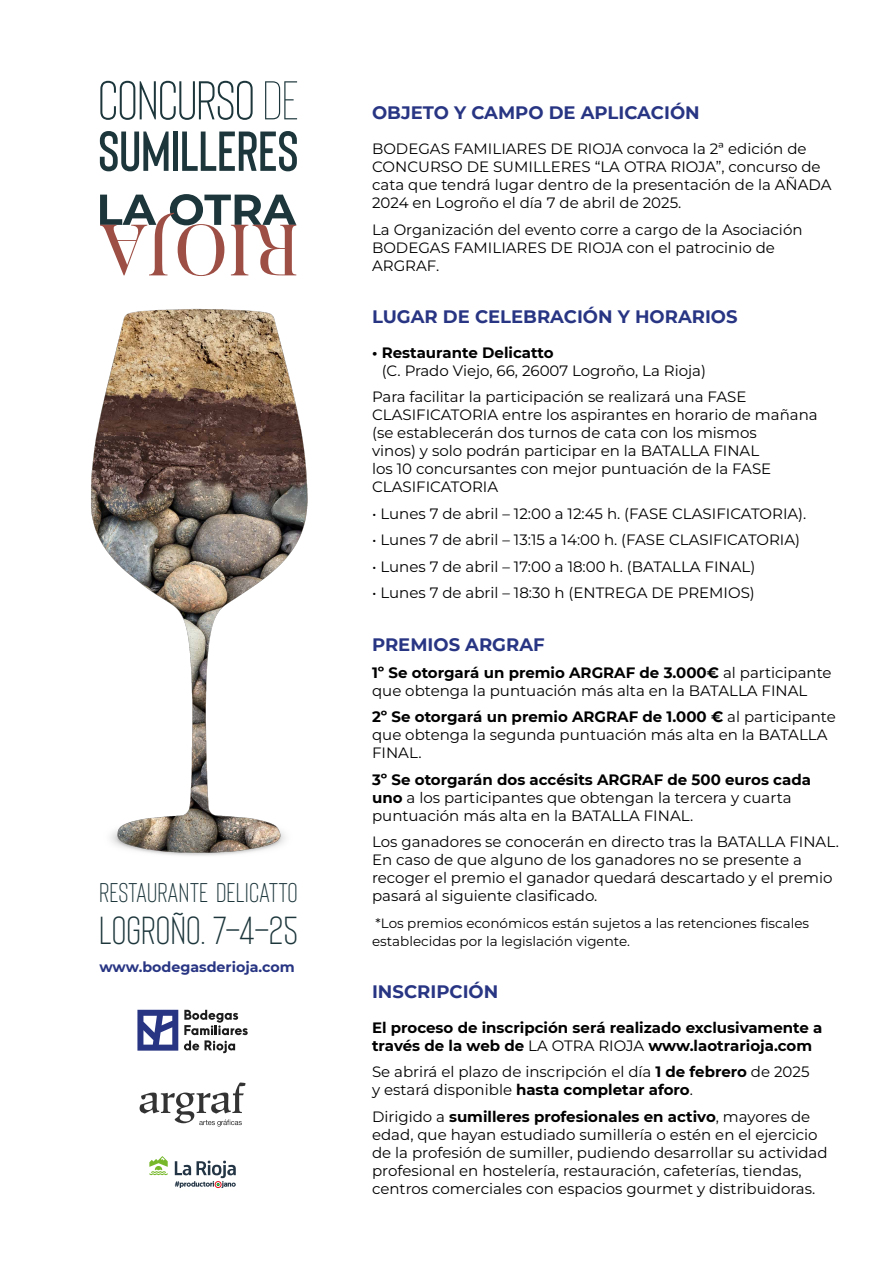
<style>
.page{position:relative;width:893px;height:1263px;background:#fff}
.page>*{position:absolute;margin:0;border:0;box-sizing:border-box;transform-origin:0 0}
.t1{font:39px "Bison";letter-spacing:.02em;color:#1c363b}
.t2{font:27px "Bison";letter-spacing:.025em;color:#1c363b}
.t3{font:700 18px "Montserrat";color:#283583}
.t4{font:15px/18px "Montserrat";color:#000}
.t5{font:700 15px/18px "Montserrat";color:#000}
.t6{font:700 14.25px "Montserrat";color:#283583}
.t7{font:13.5px/18px "Montserrat";color:#000}
.s1{font-weight:700}
.s2{font-weight:400}
</style>
<div class="page">
<img style="left:91px;top:308px;width:217px;height:548px">
<svg style="left:100px;top:194px;width:196px;height:82px"></svg>
<svg style="left:100px;top:81px;width:153px;height:39px"></svg>
<svg style="left:265px;top:81px;width:32px;height:38px"></svg>
<svg style="left:100px;top:131px;width:69px;height:40px"></svg>
<div style="left:173px;top:132px;width:5px;height:39px;background:#1c363b"></div>
<svg style="left:182px;top:131px;width:115px;height:40px"></svg>
<svg style="left:140px;top:1082px;width:106px;height:44px"></svg>
<svg style="left:137px;top:1010px;width:41px;height:41px"></svg>
<svg style="left:184px;top:1010px;width:64px;height:43px"></svg>
<svg style="left:149px;top:1156px;width:19px;height:19px"></svg>
<svg style="left:175px;top:1160px;width:61px;height:28px"></svg>
<h2 class="t2" style="left:99px;top:876px;width:200px">RESTAURANTE DELICATTO</h2>
<h1 class="t1" style="left:99px;top:906px;width:200px">LOGROÑO. 7—4—25</h1>
<p class="t6" style="left:99px;top:956px;width:197px">www.bodegasderioja.com</p>
<p class="t3" style="left:372px;top:100px;width:329px">OBJETO Y CAMPO DE APLICACIÓN</p>
<p class="t4" style="left:372px;top:139px;width:461px">BODEGAS FAMILIARES DE RIOJA convoca la 2ª edición de CONCURSO DE SUMILLERES “LA OTRA RIOJA”, concurso de cata que tendrá lugar dentro de la presentación de la AÑADA 2024 en Logroño el día 7 de abril de 2025.</p>
<p class="t4" style="left:372px;top:220px;width:432px">La Organización del evento corre a cargo de la Asociación<br>BODEGAS FAMILIARES DE RIOJA con el patrocinio de<br>ARGRAF.</p>
<p class="t3" style="left:372px;top:303px;width:367px">LUGAR DE CELEBRACIÓN Y HORARIOS</p>
<p class="t5" style="left:372px;top:343px;width:183px">• Restaurante Delicatto</p>
<p class="t4" style="left:372px;top:357px;width:376px;line-height:26.5px;text-indent:10px">(C. Prado Viejo, 66, 26007 Logroño, La Rioja)<br>Para facilitar la participación se realizará una FASE</p>
<p class="t4" style="left:372px;top:405px;width:447px">CLASIFICATORIA entre los aspirantes en horario de mañana (se establecerán dos turnos de cata con los mismos<br>vinos) y solo podrán participar en la BATALLA FINAL<br>los 10 concursantes con mejor puntuación de la FASE CLASIFICATORIA</p>
<p class="t4" style="left:372px;top:504px;width:436px">• Lunes 7 de abril – 12:00 a 12:45 h. (FASE CLASIFICATORIA).</p>
<p class="t4" style="left:372px;top:530px;width:430px">• Lunes 7 de abril – 13:15 a 14:00 h. (FASE CLASIFICATORIA)</p>
<p class="t4" style="left:372px;top:557px;width:385px">• Lunes 7 de abril – 17:00 a 18:00 h. (BATALLA FINAL)</p>
<p class="t4" style="left:372px;top:583px;width:384px">• Lunes 7 de abril – 18:30 h (ENTREGA DE PREMIOS)</p>
<p class="t3" style="left:372px;top:632px;width:174px">PREMIOS ARGRAF</p>
<p class="t4" style="left:372px;top:663px;width:461px"><span class="s1">1º Se otorgará un premio ARGRAF de 3.000€</span> al participante que obtenga la puntuación más alta en la BATALLA FINAL</p>
<p class="t4" style="left:372px;top:707px;width:465px"><span class="s1">2º Se otorgará un premio ARGRAF de 1.000 €</span> al participante que obtenga la segunda puntuación más alta en la BATALLA<br>FINAL.</p>
<p class="t4" style="left:372px;top:770px;width:441px"><span class="s1">3º Se otorgarán dos accésits ARGRAF de 500 euros cada uno</span> a los participantes que obtengan la tercera y cuarta puntuación más alta en la BATALLA FINAL.</p>
<p class="t4" style="left:372px;top:833px;width:468px">Los ganadores se conocerán en directo tras la BATALLA FINAL.<br>En caso de que alguno de los ganadores no se presente a recoger el premio el ganador quedará descartado y el premio pasará al siguiente clasificado.</p>
<p class="t7" style="left:372px;top:914px;width:439px">*Los premios económicos están sujetos a las retenciones fiscales establecidas por la legislación vigente.</p>
<p class="t3" style="left:372px;top:978px;width:128px">INSCRIPCIÓN</p>
<p class="t5" style="left:372px;top:1018px;width:452px">El proceso de inscripción será realizado exclusivamente a través de la web de <span class="s2">LA OTRA RIOJA</span> www.laotrarioja.com</p>
<p class="t4" style="left:372px;top:1063px;width:439px">Se abrirá el plazo de inscripción el día <span class="s1">1 de febrero</span> de 2025 y estará disponible <span class="s1">hasta completar aforo</span>.</p>
<p class="t4" style="left:372px;top:1107px;width:457px">Dirigido a <span class="s1">sumilleres profesionales en activo</span>, mayores de edad, que hayan estudiado sumillería o estén en el ejercicio de la profesión de sumiller, pudiendo desarrollar su actividad profesional en hostelería, restauración, cafeterías, tiendas, centros comerciales con espacios gourmet y distribuidoras.</p>
</div>
